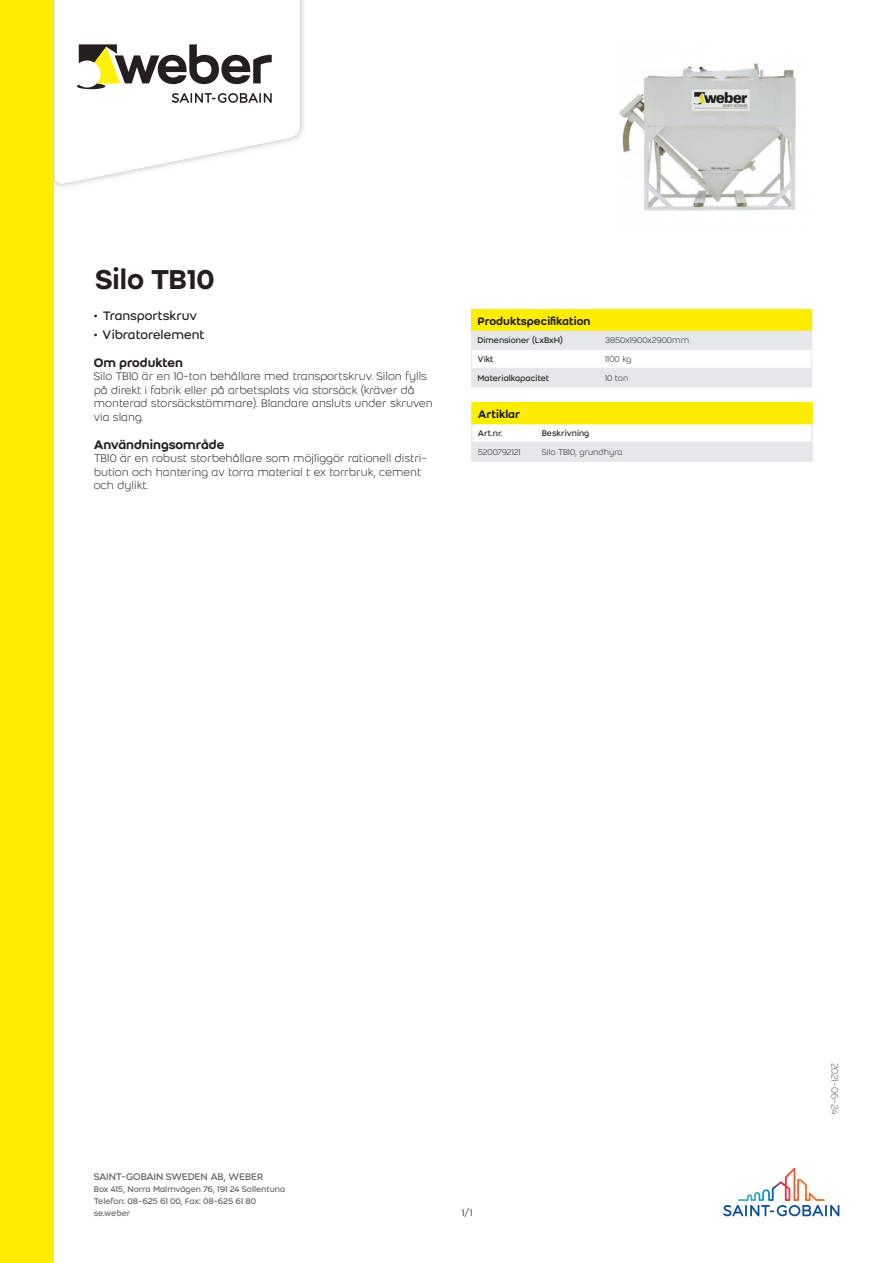
<style>
.page{position:relative;width:893px;height:1263px;background:#fff}
.page>*{position:absolute;margin:0;border:0;box-sizing:border-box;transform-origin:0 0}
.Product_name{font:500 30px "Weber";color:#231f20}
.t1{font:13.5px "Weber";color:#231f20}
.Second_header{font:500 13.5px "Weber";color:#231f20}
.Body_text{font:300 12px/13.5px "Weber";color:#231f20}
.header_1{font:500 12px "Weber";color:#231f20}
.column_header_1_colu{font:500 12px "Weber";color:#231f20}
.t2{font:10.5px "Weber";letter-spacing:-.01em;color:#636366}
.Last_modification_da{font:300 10.5px "Weber";letter-spacing:-.02em;color:#636366}
.t3{font:9px/12px "Weber";letter-spacing:-.005em;color:#636366}
.column_2{font:300 9px "Weber";color:#231f20}
.column_1{font:9px "Weber";color:#231f20}
.column_header_2_colu{font:9px "Weber";color:#231f20}
.column_1-2{font:300 9px "Weber";letter-spacing:-.02em;color:#231f20}
</style>
<div class="page">
<img style="left:54px;top:0;width:250px;height:187px">
<svg style="left:55px;top:0;width:245px;height:186px"></svg>
<svg style="left:77px;top:44px;width:195px;height:59px"></svg>
<div style="left:0;top:0;width:54px;height:1263px;background:#ffed00"></div>
<svg style="left:723px;top:1168px;width:116px;height:48px"></svg>
<hr style="left:471px;top:387px;width:128px;height:1px;background:#e6e7e9">
<svg style="left:471px;top:310px;width:341px;height:77px"></svg>
<hr style="left:599px;top:387px;width:213px;height:1px;background:#e6e7e9">
<hr style="left:471px;top:402px;width:65px;height:1px;background:#ffed00">
<hr style="left:536px;top:402px;width:277px;height:1px;background:#ffed00">
<svg style="left:471px;top:403px;width:342px;height:57px"></svg>
<hr style="left:471px;top:460px;width:65px;height:2px;background:#e6e7e9">
<hr style="left:536px;top:460px;width:277px;height:2px;background:#e6e7e9">
<img style="left:619px;top:63px;width:177px;height:148px">
<p class="Product_name" style="left:95px;top:257px;width:121px">Silo TB10</p>
<p class="t1" style="left:94px;top:306px;width:105px">• Transportskruv</p>
<p class="t1" style="left:94px;top:325px;width:112px">• Vibratorelement</p>
<p class="Second_header" style="left:94px;top:353px;width:91px">Om produkten</p>
<p class="Body_text" style="left:94px;top:369px;width:341px">Silo TB10 är en 10-ton behållare med transportskruv. Silon fylls på direkt i fabrik eller på arbetsplats via storsäck (kräver då monterad storsäckstömmare). Blandare ansluts under skruven via slang.</p>
<p class="Second_header" style="left:94px;top:434px;width:132px">Användningsområde</p>
<p class="Body_text" style="left:94px;top:451px;width:335px">TB10 är en robust storbehållare som möjliggör rationell distri&shy;bution och hantering av torra material t ex torrbruk, cement och dylikt.</p>
<p class="header_1" style="left:477px;top:312px;width:114px">Produktspecifikation</p>
<p class="column_1" style="left:477px;top:334px;width:87px">Dimensioner (LxBxH)</p>
<p class="column_2" style="left:605px;top:334px;width:86px">3850x1900x2900mm</p>
<p class="column_1" style="left:477px;top:353px;width:18px">Vikt</p>
<p class="column_2" style="left:605px;top:353px;width:28px">1100 kg</p>
<p class="column_1" style="left:477px;top:372px;width:73px">Materialkapacitet</p>
<p class="column_2" style="left:605px;top:372px;width:25px">10 ton</p>
<p class="column_header_1_colu" style="left:478px;top:405px;width:44px">Artiklar</p>
<p class="column_header_2_colu" style="left:478px;top:427px;width:26px">Art.nr.</p>
<p class="column_header_2_colu" style="left:542px;top:427px;width:49px">Beskrivning</p>
<p class="column_1-2" style="left:478px;top:446px;width:44px">5200792121</p>
<p class="column_2" style="left:542px;top:446px;width:82px">Silo TB10, grundhyra</p>
<p class="t2" style="left:94px;top:1169px;width:171px">SAINT-GOBAIN SWEDEN AB, WEBER</p>
<p class="t3" style="left:94px;top:1183px;width:193px">Box 415, Norra Malmvägen 76, 191 24 Sollentuna<br>Telefon: 08-625 61 00, Fax: 08-625 61 80 se.weber</p>
<p class="t2" style="left:462px;top:1205px;width:12px">1/1</p>
<p class="Last_modification_da" style="left:842px;top:1062px;width:53px;rotate:90deg">2021-06-24</p>
</div>
